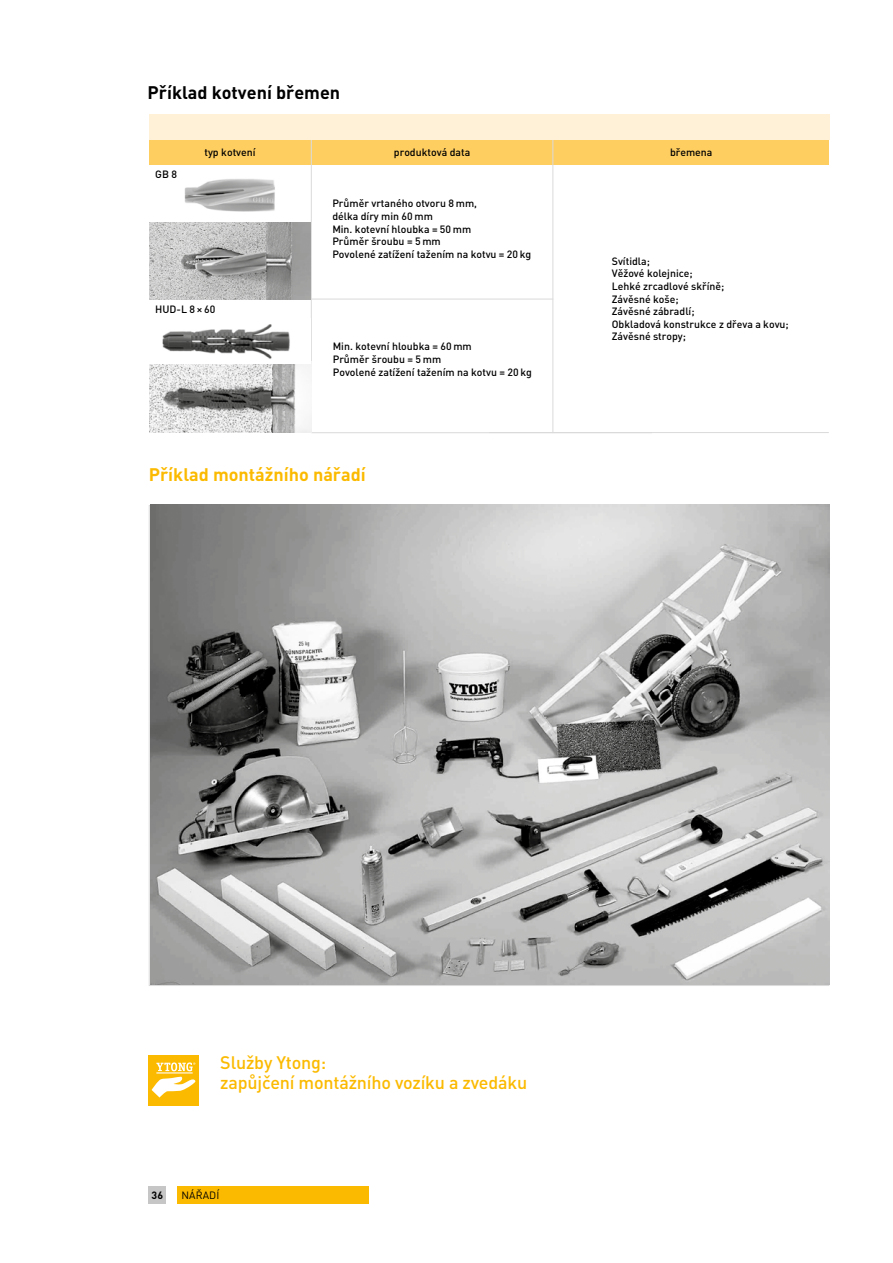
<style>
.page{position:relative;width:893px;height:1263px;background:#fff}
.page>*{position:absolute;margin:0;border:0;box-sizing:border-box;transform-origin:0 0}
.t1{font:700 18px "DIN Pro";color:#fbba00}
.t2{font:700 18px "DIN Pro";color:#000}
.t3{font:500 17.85px/19.5px "DIN Pro";letter-spacing:-.01em;color:#fbba00}
.t4{font:500 10.5px/12.6px "DIN Pro";color:#000}
.t5{font:10.5px "DIN Pro";letter-spacing:.01em;color:#000}
.t6{font:700 10.5px "DIN Pro";color:#000}
</style>
<div class="page">
<div style="left:149px;top:1186px;width:17px;height:17px;background:#c6c6c6"></div>
<div style="left:177px;top:1186px;width:191px;height:17px;background:#fbba00"></div>
<img style="left:150px;top:504px;width:679px;height:481px">
<div style="left:149px;top:1056px;width:50px;height:50px;background:#fbba00"></div>
<svg style="left:152px;top:1077px;width:44px;height:20px"></svg>
<hr style="left:156px;top:1072px;width:37px;height:1px;background:#fff">
<svg style="left:156px;top:1062px;width:39px;height:9px"></svg>
<img style="left:184px;top:179px;width:91px;height:33px">
<hr style="left:311px;top:299px;width:242px;height:1px;background:#dadada">
<hr style="left:312px;top:432px;width:340px;height:1px;background:#dadada">
<div style="left:149px;top:140px;width:162px;height:25px;background:#fece61"></div>
<div style="left:311px;top:140px;width:242px;height:25px;background:#fece61"></div>
<hr style="left:489px;top:432px;width:340px;height:1px;background:#dadada">
<div style="left:553px;top:140px;width:276px;height:25px;background:#fece61"></div>
<hr style="left:311px;top:133px;width:1px;height:300px;background:#dadada">
<hr style="left:552px;top:133px;width:1px;height:300px;background:#dadada">
<div style="left:149px;top:114px;width:680px;height:26px;background:#fff1d7"></div>
<img style="left:149px;top:324px;width:162px;height:108px">
<img style="left:150px;top:222px;width:161px;height:77px">
<h1 class="t2" style="left:148px;top:77px;width:194px">Příklad kotvení břemen</h1>
<p class="t4" style="left:155px;top:167px;width:23px">GB 8</p>
<p class="t4" style="left:204px;top:145px;width:53px">typ kotvení</p>
<p class="t4" style="left:394px;top:145px;width:78px">produktová data</p>
<p class="t4" style="left:670px;top:145px;width:44px">břemena</p>
<p class="t4" style="left:155px;top:302px;width:62px">HUD-L 8 × 60</p>
<p class="t4" style="left:332px;top:196px;width:201px">Průměr vrtaného otvoru 8 mm,<br>délka díry min 60 mm<br>Min. kotevní hloubka = 50 mm<br>Průměr šroubu = 5 mm<br>Povolené zatížení tažením na kotvu = 20 kg</p>
<p class="t4" style="left:333px;top:339px;width:201px">Min. kotevní hloubka = 60 mm<br>Průměr šroubu = 5 mm<br>Povolené zatížení tažením na kotvu = 20 kg</p>
<h1 class="t1" style="left:149px;top:460px;width:218px">Příklad montážního nářadí</h1>
<p class="t4" style="left:612px;top:254px;width:178px">Svítidla;<br>Věžové kolejnice;<br>Lehké zrcadlové skříně;<br>Závěsné koše;<br>Závěsné zábradlí;<br>Obkladová konstrukce z dřeva a kovu;<br>Závěsné stropy;</p>
<h2 class="t3" style="left:220px;top:1051px;width:308px">Služby Ytong:<br>zapůjčení montážního vozíku a zvedáku</h2>
<p class="t6" style="left:152px;top:1187px;width:13px">36</p>
<p class="t5" style="left:181px;top:1187px;width:39px">NÁŘADÍ</p>
</div>
